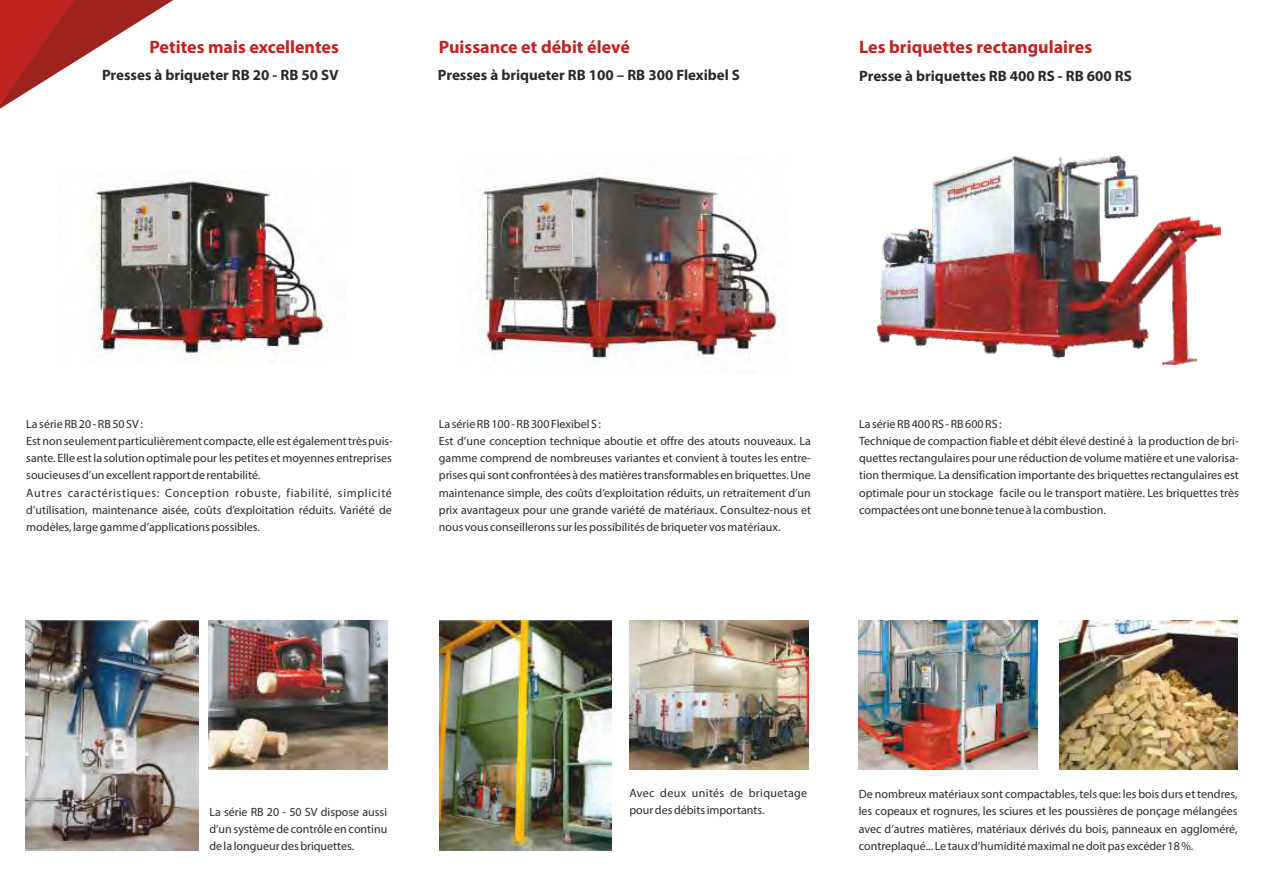
<style>
.page{position:relative;width:1277px;height:893px;background:#fff}
.page>*{position:absolute;margin:0;border:0;box-sizing:border-box;transform-origin:0 0}
.t1{font:700 18px "Myriad Pro";color:#c02222}
.t2{font:700 15px "Myriad Pro";color:#2b2a29}
.t3{font:12px/17.2px "Myriad Pro";color:#2b2a29}
.t4{font:12px/17.2px "Myriad Pro";letter-spacing:.02em;color:#2b2a29}
</style>
<div class="page">
<img style="left:859px;top:621px;width:178px;height:148px">
<img style="left:439px;top:620px;width:172px;height:230px">
<img style="left:26px;top:620px;width:172px;height:230px">
<img style="left:630px;top:621px;width:178px;height:148px">
<img style="left:478px;top:176px;width:303px;height:184px">
<img style="left:94px;top:179px;width:234px;height:176px">
<img style="left:209px;top:620px;width:178px;height:149px">
<img style="left:1059px;top:620px;width:178px;height:149px">
<img style="left:878px;top:156px;width:342px;height:209px">
<svg style="left:0;top:0;width:174px;height:109px"></svg>
<h1 class="t1" style="left:150px;top:39px;width:191px">Petites mais excellentes</h1>
<p class="t2" style="left:102px;top:69px;width:238px">Presses à briqueter RB 20 - RB 50 SV</p>
<h1 class="t1" style="left:439px;top:39px;width:192px">Puissance et débit élevé</h1>
<p class="t2" style="left:438px;top:69px;width:304px">Presses à briqueter RB 100 – RB 300 Flexibel S</p>
<h1 class="t1" style="left:859px;top:39px;width:235px">Les briquettes rectangulaires</h1>
<p class="t2" style="left:859px;top:70px;width:274px">Presse à briquettes RB 400 RS - RB 600 RS</p>
<p class="t3" style="left:26px;top:416px;width:368px">La série RB 20 - RB 50 SV :<br>Est non seulement particulièrement compacte, elle est également très puis&shy;sante. Elle est la solution optimale pour les petites et moyennes entreprises soucieuses d’un excellent rapport de rentabilité.<br>Autres caractéristiques: Conception robuste, fiabilité, simplicité d’utilisation, maintenance aisée, coûts d’exploitation réduits. Variété de modèles, large gamme d’applications possibles.</p>
<p class="t3" style="left:439px;top:416px;width:374px">La série RB 100 - RB 300 Flexibel S :<br>Est d’une conception technique aboutie et offre des atouts nouveaux. La gamme comprend de nombreuses variantes et convient à toutes les entre&shy;prises qui sont confrontées à des matières transformables en briquettes. Une maintenance simple, des coûts d’exploitation réduits, un retraitement d’un prix avantageux pour une grande variété de matériaux. Consultez-nous et nous vous conseillerons sur les possibilités de briqueter vos matériaux.</p>
<p class="t3" style="left:859px;top:416px;width:381px">La série RB 400 RS - RB 600 RS :<br>Technique de compaction fiable et débit élevé destiné à la production de bri&shy;quettes rectangulaires pour une réduction de volume matière et une valorisa&shy;tion thermique. La densification importante des briquettes rectangulaires est optimale pour un stockage facile ou le transport matière. Les briquettes très compactées ont une bonne tenue à la combustion.</p>
<p class="t3" style="left:209px;top:804px;width:179px;text-align:justify">La série RB 20 - 50 SV dispose aussi d’un système de contrôle en continu de la longueur des briquettes.</p>
<p class="t4" style="left:629px;top:785px;width:179px">Avec deux unités de briquetage pour des débits importants.</p>
<p class="t3" style="left:859px;top:786px;width:380px;text-align:justify">De nombreux matériaux sont compactables, tels que: les bois durs et tendres, les copeaux et rognures, les sciures et les poussières de ponçage mélangées avec d’autres matières, matériaux dérivés du bois, panneaux en aggloméré, contreplaqué... Le taux d’humidité maximal ne doit pas excéder 18 %.</p>
</div>
